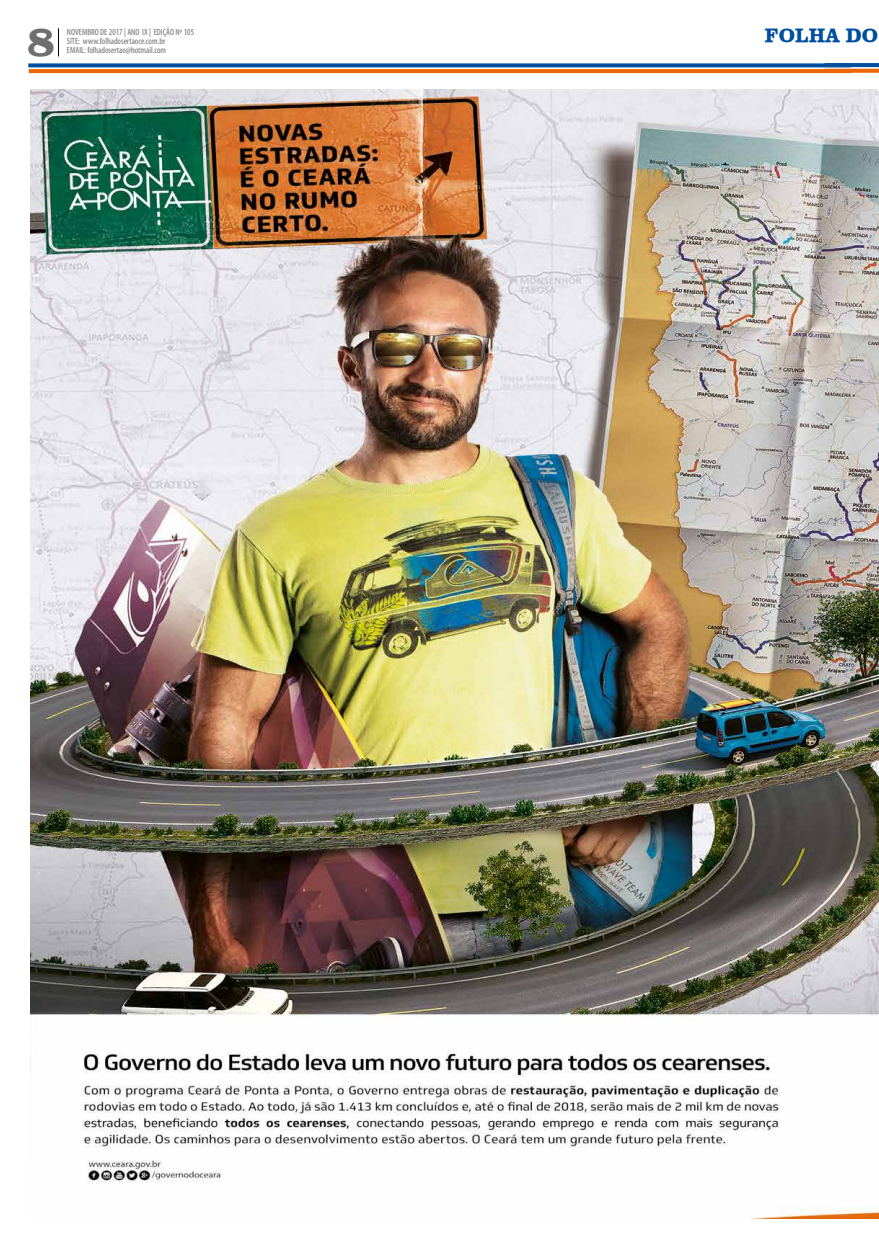
<style>
.page{position:relative;width:879px;height:1248px;background:#fff}
.page>*{position:absolute;margin:0;border:0;box-sizing:border-box;transform-origin:0 0}
.t1{font:45px "Cerebral";color:#706f6f}
.t2{font:20px "Cerebral";color:#004f9f}
.t3{font:condensed 9px/9px "Myriad Pro";color:#706f6f}
</style>
<div class="page">
<svg style="left:850px;top:63px;width:29px;height:4px"></svg>
<svg style="left:851px;top:69px;width:28px;height:4px"></svg>
<svg style="left:28px;top:63px;width:822px;height:4px;background:#1960a8"></svg>
<svg style="left:29px;top:69px;width:822px;height:4px;background:#ec680c"></svg>
<svg style="left:58px;top:28px;width:1px;height:28px"></svg>
<img style="left:31px;top:89px;width:848px;height:1129px">
<h1 class="t1" style="left:27px;top:13px;width:30px">8</h1>
<p class="t3" style="left:67px;top:28px;width:129px">NOVEMBRO DE 2017 | ANO IX | EDIÇÃO Nº 105<br>SITE: www.folhadosertaoce.com.br<br>EMAIL: folhadosertao@hotmail.com</p>
<h2 class="t2" style="left:765px;top:23px;width:115px">FOLHA DO</h2>
</div>
